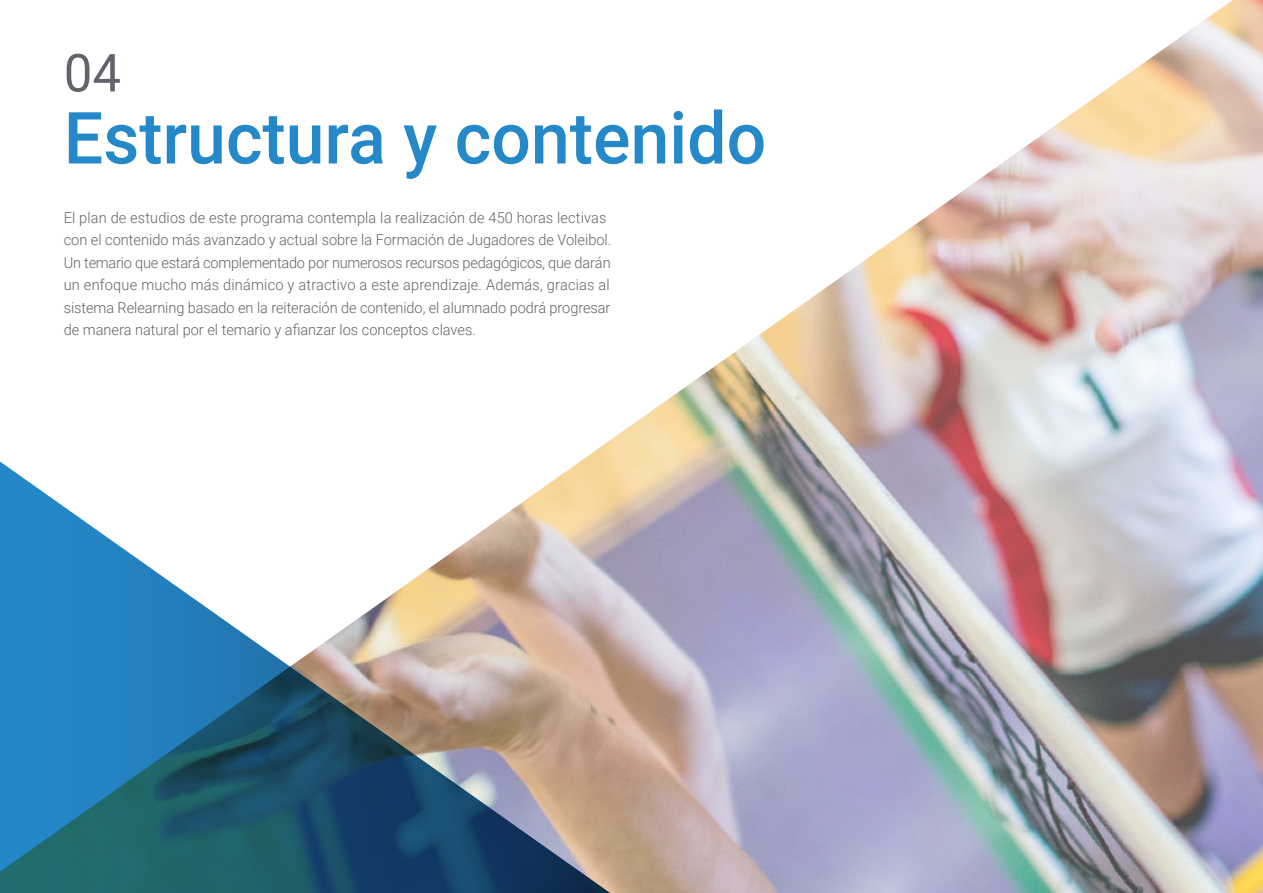
<style>
.page{position:relative;width:1263px;height:893px;background:#fff}
.page>*{position:absolute;margin:0;border:0;box-sizing:border-box;transform-origin:0 0}
.t1{font:500 72px "Roboto";color:#2488c9}
.t2{font:52.5px "Roboto";color:#61646a}
.t3{font:300 15px/22.5px "Roboto";color:#61646a}
</style>
<div class="page">
<img style="left:602px;top:0;width:661px;height:893px">
<svg style="left:0;top:446px;width:640px;height:447px"></svg>
<h2 class="t2" style="left:64px;top:36px;width:59px">04</h2>
<h1 class="t1" style="left:64px;top:87px;width:704px">Estructura y contenido</h1>
<p class="t3" style="left:64px;top:206px;width:549px">El plan de estudios de este programa contempla la realización de 450 horas lectivas con el contenido más avanzado y actual sobre la Formación de Jugadores de Voleibol.<br>Un temario que estará complementado por numerosos recursos pedagógicos, que darán un enfoque mucho más dinámico y atractivo a este aprendizaje. Además, gracias al sistema Relearning basado en la reiteración de contenido, el alumnado podrá progresar de manera natural por el temario y afianzar los conceptos claves.</p>
</div>
